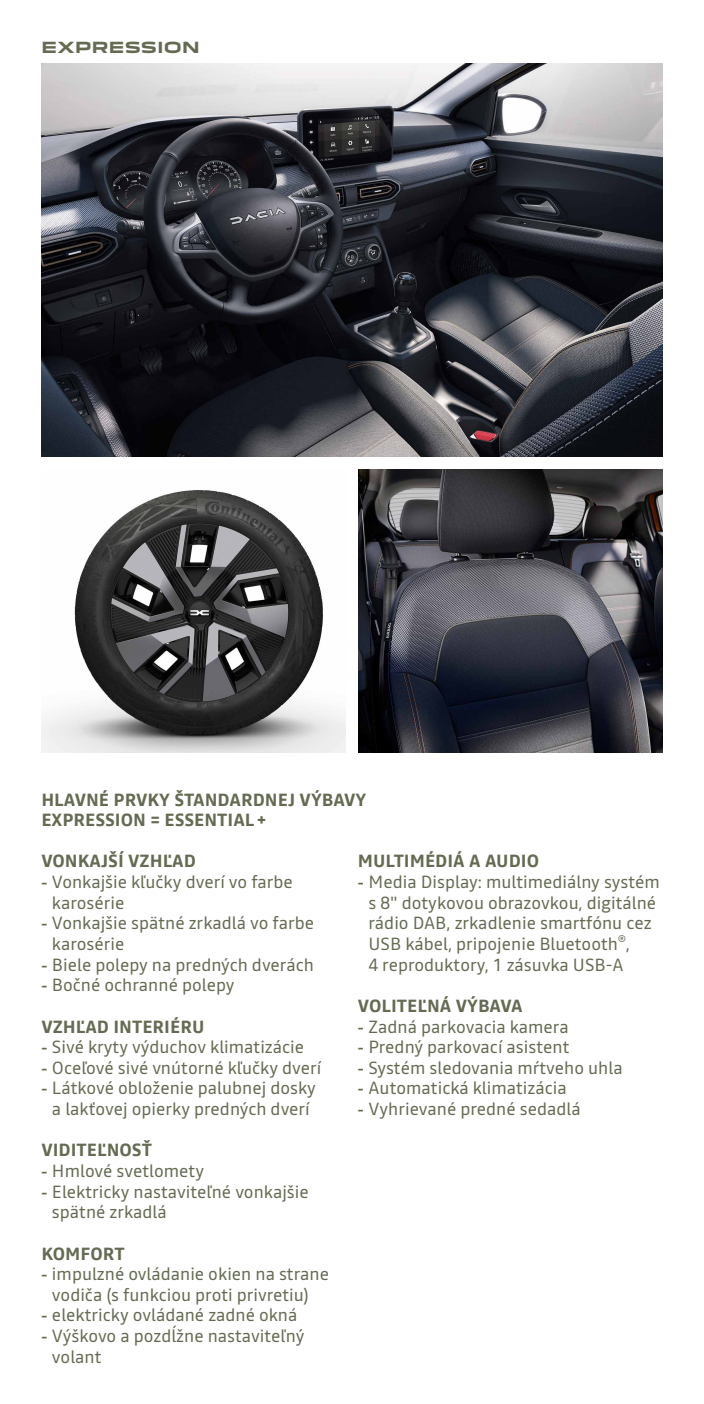
<style>
.page{position:relative;width:704px;height:1404px;background:#fff}
.page>*{position:absolute;margin:0;border:0;box-sizing:border-box;transform-origin:0 0}
.t1{font:17.5px/20.6px "Read";color:#646b52}
._01_Sous_Titre_Ambia{font:700 17.5px/20.6px "Read";color:#646b52}
._01_Sous_Titre{font:700 15px "Dacia Block Extended";color:#646b52}
.s1{font-family:"Arial"}
</style>
<div class="page">
<img style="left:41px;top:64px;width:621px;height:392px">
<img style="left:41px;top:490px;width:304px;height:262px">
<img style="left:358px;top:469px;width:304px;height:283px">
<p class="_01_Sous_Titre" style="left:41px;top:39px;width:160px">EXPRESSION</p>
<p class="_01_Sous_Titre_Ambia" style="left:41px;top:789px;width:326px">HLAVNÉ PRVKY ŠTANDARDNEJ VÝBAVY<br>EXPRESSION = ESSENTIAL+</p>
<p class="_01_Sous_Titre_Ambia" style="left:41px;top:850px;width:156px">VONKAJŠÍ VZHĽAD</p>
<p class="t1" style="left:52px;top:871px;width:242px;text-indent:-11px"><span class="s1">-</span> Vonkajšie kľučky dverí vo farbe karosérie</p>
<p class="t1" style="left:52px;top:912px;width:263px;text-indent:-11px"><span class="s1">-</span> Vonkajšie spätné zrkadlá vo farbe karosérie</p>
<p class="t1" style="left:41px;top:953px;width:274px"><span class="s1">-</span> Biele polepy na predných dverách</p>
<p class="t1" style="left:41px;top:974px;width:195px"><span class="s1">-</span> Bočné ochranné polepy</p>
<p class="_01_Sous_Titre_Ambia" style="left:41px;top:1015px;width:164px">VZHĽAD INTERIÉRU</p>
<p class="t1" style="left:41px;top:1036px;width:264px"><span class="s1">-</span> Sivé kryty výduchov klimatizácie</p>
<p class="t1" style="left:41px;top:1057px;width:281px"><span class="s1">-</span> Oceľové sivé vnútorné kľučky dverí</p>
<p class="t1" style="left:41px;top:1077px;width:276px;text-align:center"><span class="s1">-</span> Látkové obloženie palubnej dosky a lakťovej opierky predných dverí</p>
<p class="_01_Sous_Titre_Ambia" style="left:41px;top:1139px;width:112px">VIDITEĽNOSŤ</p>
<p class="t1" style="left:41px;top:1160px;width:164px"><span class="s1">-</span> Hmlové svetlomety</p>
<p class="t1" style="left:52px;top:1180px;width:258px;text-indent:-11px"><span class="s1">-</span> Elektricky nastaviteľné vonkajšie spätné zrkadlá</p>
<p class="_01_Sous_Titre_Ambia" style="left:41px;top:1242px;width:85px">KOMFORT</p>
<p class="t1" style="left:41px;top:1263px;width:289px;text-align:center"><span class="s1">-</span> impulzné ovládanie okien na strane vodiča (s funkciou proti privretiu)</p>
<p class="t1" style="left:41px;top:1304px;width:257px"><span class="s1">-</span> elektricky ovládané zadné okná</p>
<p class="t1" style="left:52px;top:1325px;width:254px;text-indent:-11px"><span class="s1">-</span> Výškovo a pozdĺžne nastaviteľný volant</p>
<p class="_01_Sous_Titre_Ambia" style="left:357px;top:850px;width:182px">MULTIMÉDIÁ A AUDIO</p>
<p class="t1" style="left:368px;top:871px;width:292px;text-indent:-11px"><span class="s1">-</span> Media Display: multimediálny systém s 8" dotykovou obrazovkou, digitálné rádio DAB, zrkadlenie smartfónu cez USB kábel, pripojenie Bluetooth<sup>®</sup>,<br>4 reproduktory, 1 zásuvka USB-A</p>
<p class="_01_Sous_Titre_Ambia" style="left:357px;top:995px;width:166px">VOLITEĽNÁ VÝBAVA</p>
<p class="t1" style="left:357px;top:1015px;width:212px"><span class="s1">-</span> Zadná parkovacia kamera</p>
<p class="t1" style="left:357px;top:1036px;width:213px"><span class="s1">-</span> Predný parkovací asistent</p>
<p class="t1" style="left:357px;top:1057px;width:266px"><span class="s1">-</span> Systém sledovania mŕtveho uhla</p>
<p class="t1" style="left:357px;top:1077px;width:210px"><span class="s1">-</span> Automatická klimatizácia</p>
<p class="t1" style="left:357px;top:1098px;width:224px"><span class="s1">-</span> Vyhrievané predné sedadlá</p>
</div>
